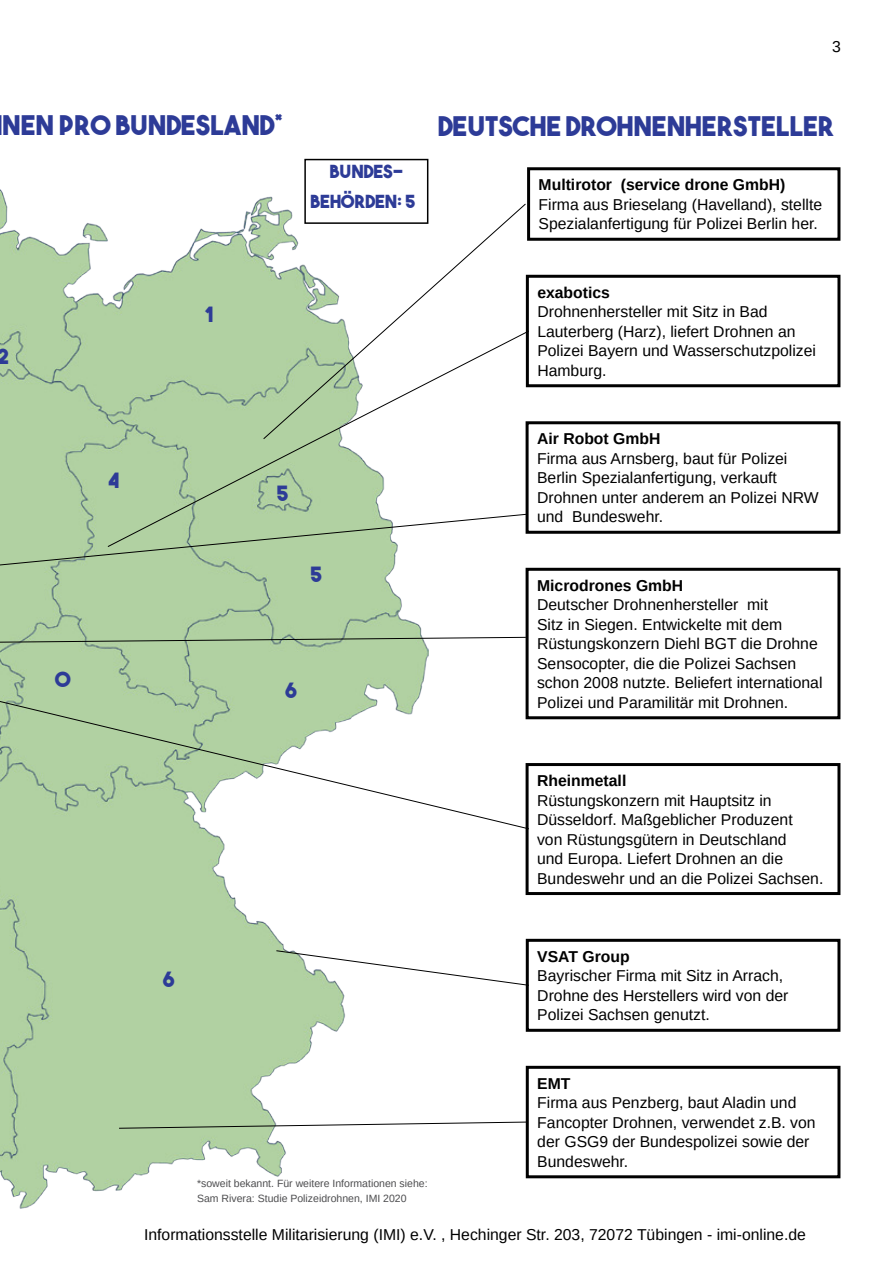
<style>
.page{position:relative;width:893px;height:1263px;background:#fff}
.page>*{position:absolute;margin:0;border:0;box-sizing:border-box;transform-origin:0 0}
.t1{font:27px "The Bold Font";color:#2d3b97}
.t2{font:21px "The Bold Font";color:#2d3b97}
.t3{font:18px/30px "The Bold Font";color:#2d3b97;text-align:center}
.t4{font:15.75px/19.5px "Liberation Sans";color:#000}
.t5{font:700 15.75px "Liberation Sans";color:#000}
.t6{font:10.5px/15px "Liberation Sans";color:#4d4d4f}
</style>
<div class="page">
<img style="left:1px;top:158px;width:427px;height:1051px">
<div style="left:526px;top:421px;width:314px;height:113px;border:3px solid #000"></div>
<div style="left:526px;top:1066px;width:314px;height:112px;border:3px solid #000"></div>
<div style="left:526px;top:763px;width:314px;height:132px;border:3px solid #000"></div>
<div style="left:527px;top:167px;width:313px;height:74px;border:3px solid #000"></div>
<div style="left:304px;top:159px;width:124px;height:65px;border:2px solid #000"></div>
<div style="left:526px;top:568px;width:314px;height:151px;border:3px solid #000"></div>
<div style="left:526px;top:275px;width:314px;height:112px;border:3px solid #000"></div>
<div style="left:526px;top:939px;width:314px;height:93px;border:3px solid #000"></div>
<svg style="left:107px;top:330px;width:422px;height:204px"></svg>
<svg style="left:276px;top:950px;width:253px;height:36px"></svg>
<svg style="left:119px;top:1122px;width:408px;height:6px"></svg>
<svg style="left:263px;top:203px;width:263px;height:236px"></svg>
<img style="left:0;top:151px;width:1px;height:1058px">
<svg style="left:0;top:514px;width:527px;height:66px"></svg>
<svg style="left:0;top:631px;width:526px;height:198px"></svg>
<p class="t4" style="left:832px;top:37px;width:10px">3</p>
<h1 class="t1" style="left:2px;top:108px;width:282px">NEN PRO BUNDESLAND<sup>*</sup></h1>
<h1 class="t1" style="left:438px;top:109px;width:398px">DEUTSCHE DROHNENHERSTELLER</h1>
<h2 class="t2" style="left:-4px;top:343px;width:14px">2</h2>
<h2 class="t2" style="left:55px;top:666px;width:17px">0</h2>
<h2 class="t2" style="left:108px;top:467px;width:13px">4</h2>
<h2 class="t2" style="left:204px;top:301px;width:11px">1</h2>
<p class="t3" style="left:310px;top:156px;width:107px">BUNDES-<br>BEHÖRDEN: 5</p>
<h2 class="t2" style="left:276px;top:480px;width:14px">5</h2>
<h2 class="t2" style="left:310px;top:561px;width:14px">5</h2>
<h2 class="t2" style="left:285px;top:677px;width:14px">6</h2>
<h2 class="t2" style="left:163px;top:966px;width:14px">6</h2>
<p class="t6" style="left:197px;top:1176px;width:232px">*soweit bekannt. Für weitere Informationen siehe:<br>Sam Rivera: Studie Polizeidrohnen, IMI 2020</p>
<p class="t5" style="left:539px;top:174px;width:248px">Multirotor (service drone GmbH)</p>
<p class="t4" style="left:539px;top:195px;width:285px">Firma aus Brieselang (Havelland), stellte<br>Spezialanfertigung für Polizei Berlin her.</p>
<p class="t5" style="left:537px;top:281px;width:74px">exabotics</p>
<p class="t4" style="left:537px;top:302px;width:280px">Drohnenhersteller mit Sitz in Bad<br>Lauterberg (Harz), liefert Drohnen an<br>Polizei Bayern und Wasserschutzpolizei<br>Hamburg.</p>
<p class="t5" style="left:537px;top:428px;width:125px">Air Robot GmbH</p>
<p class="t4" style="left:537px;top:449px;width:283px">Firma aus Arnsberg, baut für Polizei<br>Berlin Spezialanfertigung, verkauft<br>Drohnen unter anderem an Polizei NRW und Bundeswehr.</p>
<p class="t5" style="left:537px;top:574px;width:148px">Microdrones GmbH</p>
<p class="t4" style="left:537px;top:595px;width:287px">Deutscher Drohnenhersteller mit<br>Sitz in Siegen. Entwickelte mit dem Rüstungskonzern Diehl BGT die Drohne Sensocopter, die die Polizei Sachsen schon 2008 nutzte. Beliefert international Polizei und Paramilitär mit Drohnen.</p>
<p class="t5" style="left:537px;top:770px;width:91px">Rheinmetall</p>
<p class="t4" style="left:537px;top:790px;width:288px">Rüstungskonzern mit Hauptsitz in Düsseldorf. Maßgeblicher Produzent<br>von Rüstungsgütern in Deutschland<br>und Europa. Liefert Drohnen an die Bundeswehr und an die Polizei Sachsen.</p>
<p class="t5" style="left:537px;top:945px;width:94px">VSAT Group</p>
<p class="t4" style="left:537px;top:966px;width:253px">Bayrischer Firma mit Sitz in Arrach,<br>Drohne des Herstellers wird von der<br>Polizei Sachsen genutzt.</p>
<p class="t5" style="left:537px;top:1072px;width:35px">EMT</p>
<p class="t4" style="left:537px;top:1093px;width:280px">Firma aus Penzberg, baut Aladin und<br>Fancopter Drohnen, verwendet z.B. von der GSG9 der Bundespolizei sowie der<br>Bundeswehr.</p>
<p class="t4" style="left:144px;top:1225px;width:663px">Informationsstelle Militarisierung (IMI) e.V. , Hechinger Str. 203, 72072 Tübingen - imi-online.de</p>
</div>
